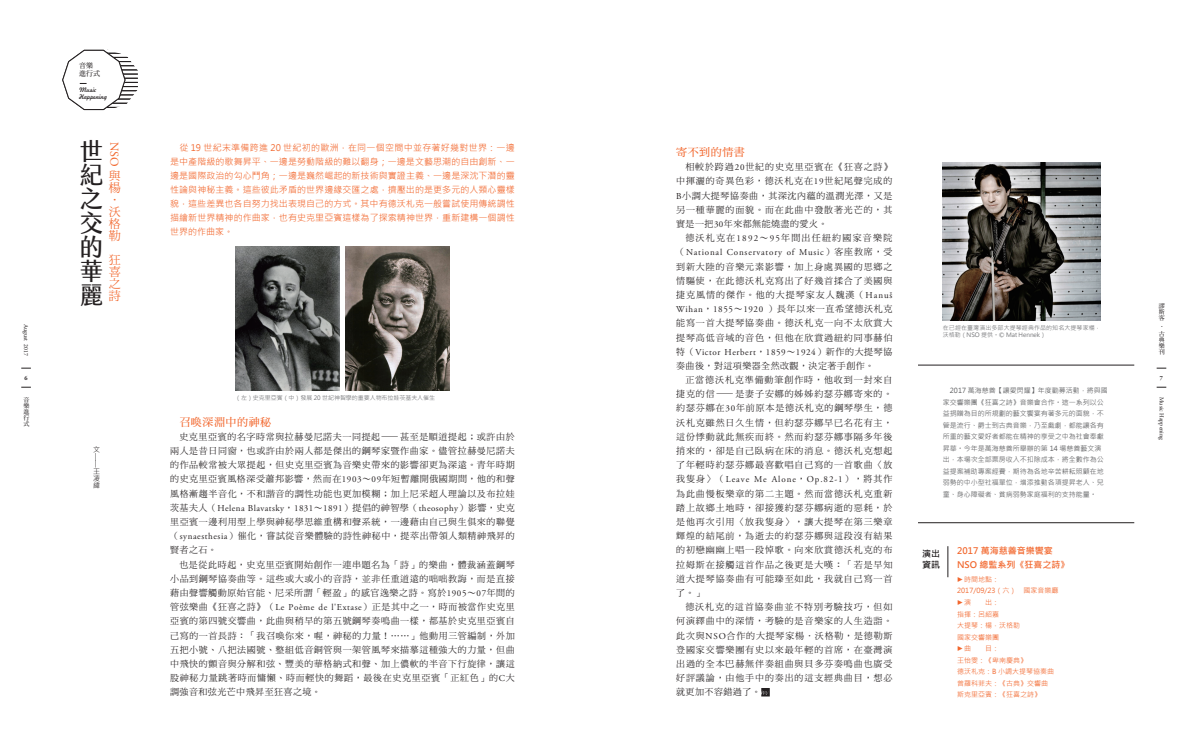
<style>
.page{position:relative;width:1191px;height:752px;background:#fff}
.page>*{position:absolute;margin:0;border:0;box-sizing:border-box;transform-origin:0 0}
.t1{font:24px/24px "jf jinxuan fresh Medium";color:#231f20;text-align:justify}
.t2{font:12px/12px "DF Ming Std W5";color:#f2662c}
.t3{font:12px "Adobe Garamond Pro";color:#f2662c}
.t4{font:11px "DF Ming Std W7";letter-spacing:.05em;color:#f2662c}
.t5{font:9px/14.2px "DF Ming Std W5";letter-spacing:.095em;color:#231f20;text-align:justify}
.t6{font:9px/14px "Microsoft Jheng Hei";letter-spacing:.01em;color:#f2662c;text-align:justify}
.t7{font:9px "Adobe Garamond Pro";letter-spacing:.065em;color:#231f20}
.t8{font:9px "Adobe Garamond Pro";letter-spacing:.09em;color:#231f20}
.t9{font:9px "Adobe Garamond Pro";letter-spacing:.105em;color:#231f20}
.t10{font:700 9px/13.8px "Microsoft Jheng Hei";color:#f2662c}
.t11{font:9px "DF Ming Std W5";letter-spacing:.135em;color:#231f20}
.t12{font:9px "DF Ming Std W5";letter-spacing:.05em;color:#231f20}
.t13{font:700 9px/11.2px "Microsoft Jheng Hei";color:#231f20}
.t14{font:7px/11.5px "Microsoft Jheng Hei";color:#57585a}
.t15{font:7px/11.5px "Microsoft Jheng Hei";color:#f2662c}
.t16{font:7px/7px "Microsoft Jheng Hei";color:#231f20;text-align:justify}
.t17{font:7px/8px "DF Ming Std W7";color:#231f20}
.t18{font:6px/7.2px "Microsoft Jheng Hei";letter-spacing:.015em;color:#6c6d70}
.t19{font:6px "Microsoft Jheng Hei";letter-spacing:-.01em;color:#6c6d70}
.t20{font:6px "Minion Pro";color:#231f20}
.t21{font:6px/7.2px "Freehand 521 BT Regular C";color:#231f20}
.t22{font:6px/6px "DF Ming Std W7";color:#231f20;text-align:justify}
.t23{font:700 6px "Adobe Garamond Pro";color:#231f20}
.s1{font-family:"Adobe Garamond Pro"}
.s2{font-family:"DF Ming Std W5"}
</style>
<div class="page">
<svg style="left:62px;top:49px;width:76px;height:62px"></svg>
<svg style="left:761px;top:688px;width:9px;height:8px"></svg>
<img style="left:235px;top:246px;width:104px;height:144px">
<img style="left:345px;top:246px;width:105px;height:144px">
<hr style="left:947px;top:546px;width:1px;height:31px;background:#231f20">
<hr style="left:918px;top:522px;width:216px;height:1px;background:#231f20">
<hr style="left:918px;top:365px;width:216px;height:1px;background:#231f20">
<img style="left:943px;top:162px;width:157px;height:158px">
<p class="t17" style="left:79px;top:61px;width:22px">音樂進行式</p>
<p class="t21" style="left:79px;top:86px;width:29px">Music<br>Happening</p>
<p class="t20" style="left:30px;top:324px;width:33px;rotate:90deg">August 2017</p>
<p class="t23" style="left:25px;top:374px;width:5px">6</p>
<p class="t22" style="left:23px;top:397px;width:7px">音樂進行式</p>
<h1 class="t1" style="left:79px;top:140px;width:25px">世紀之交的華麗</h1>
<p class="t6" style="left:170px;top:140px;width:346px;text-indent:9px">從 19 世紀末準備跨進 20 世紀初的歐洲，在同一個空間中並存著好幾對世界：一邊是中產階級的歌舞昇平、一邊是勞動階級的難以翻身；一邊是文藝思潮的自由創新、一邊是國際政治的勾心鬥角；一邊是巍然崛起的新技術與實證主義、一邊是深沈下潛的靈性論與神秘主義。這些彼此矛盾的世界邊緣交匯之處，擠壓出的是更多元的人類心靈樣貌，這些差異也各自努力找出表現自己的方式。其中有德沃札克一般嘗試使用傳統調性描繪新世界精神的作曲家，也有史克里亞賓這樣為了探索精神世界，重新建構一個調性世界的作曲家。</p>
<h2 class="t3" style="left:122px;top:142px;width:26px;rotate:90deg">NSO</h2>
<h2 class="t2" style="left:109px;top:169px;width:13px">與楊．沃格勒</h2>
<h2 class="t2" style="left:109px;top:253px;width:13px;text-align:justify">狂喜之詩</h2>
<p class="t16" style="left:93px;top:445px;width:8px">文</p>
<p class="t16" style="left:100px;top:452px;width:17px;rotate:90deg">——</p>
<p class="t16" style="left:93px;top:467px;width:8px">王凌緯</p>
<p class="t19" style="left:235px;top:393px;width:201px">（左）史克里亞賓（中）發展 20 世紀神智學的重要人物布拉娃茨基夫人催生</p>
<p class="t4" style="left:179px;top:415px;width:93px">召喚深淵中的神秘</p>
<p class="t5" style="left:170px;top:429px;width:346px;text-indent:9px">史克里亞賓的名字時常與拉赫曼尼諾夫一同提起—甚至是順道提起；或許由於兩人是昔日同窗，也或許由於兩人都是傑出的鋼琴家暨作曲家。儘管拉赫曼尼諾夫的作品較常被大眾提起，但史克里亞賓為音樂史帶來的影響卻更為深遠。青年時期的史克里亞賓風格深受蕭邦影響，然而在<span class="s1">1903</span>∼<span class="s1">09</span>年短暫離開俄國期間，他的和聲風格漸趨半音化，不和諧音的調性功能也更加模糊；加上尼采超人理論以及布拉娃</p>
<p class="t7" style="left:170px;top:502px;width:346px"><span class="s2">茨基夫人（</span>Helena Blavatsky<span class="s2">，</span>1831<span class="s2">∼</span>1891<span class="s2">）提倡的神智學（</span>theosophy<span class="s2">）影響，史克</span></p>
<p class="t5" style="left:170px;top:514px;width:346px">里亞賓一邊利用型上學與神秘學思維重構和聲系統，一邊藉由自己與生俱來的聯覺（<span class="s1">synaesthesia</span>）催化，嘗試從音樂體驗的詩性神秘中，提萃出帶領人類精神飛昇的賢者之石。</p>
<p class="t5" style="left:170px;top:556px;width:346px;text-indent:9px">也是從此時起，史克里亞賓開始創作一連串題名為「詩」的樂曲，體裁涵蓋鋼琴小品到鋼琴協奏曲等。這些或大或小的音詩，並非任重道遠的咄咄教誨，而是直接藉由聲響觸動原始官能、尼采所謂「輕盈」的感官逸樂之詩。寫於<span class="s1">1905</span>∼<span class="s1">07</span>年間的管弦樂曲《狂喜之詩》（<span class="s1">Le Poème de l'Extase</span>）正是其中之一，時而被當作史克里亞賓的第四號交響曲，此曲與稍早的第五號鋼琴奏鳴曲一樣，都基於史克里亞賓自己寫的一首長詩：「我召喚你來，喔，神秘的力量！⋯⋯」他動用三管編制，外加五把小號、八把法國號、整組低音銅管與一架管風琴來描摹這種強大的力量，但曲中飛快的顫音與分解和弦、豐美的華格納式和聲、加上儂軟的半音下行旋律，讓這股神秘力量跳著時而慵懶、時而輕快的舞蹈，最後在史克里亞賓「正紅色」的<span class="s1">C</span>大調強音和弦光芒中飛昇至狂喜之境。</p>
<p class="t4" style="left:676px;top:146px;width:70px">寄不到的情書</p>
<p class="t5" style="left:676px;top:160px;width:218px;text-indent:9px">相較於跨過<span class="s1">20</span>世紀的史克里亞賓在《狂喜之詩》中揮灑的奇異色彩，德沃札克在<span class="s1">19</span>世紀尾聲完成的<span class="s1">B</span>小調大提琴協奏曲，其深沈內蘊的溫潤光澤，又是另一種華麗的面貌。而在此曲中發散著光芒的，其實是一把<span class="s1">30</span>年來都無能燒盡的愛火。</p>
<p class="t11" style="left:685px;top:233px;width:208px">德沃札克在<span class="s1">1892</span>∼<span class="s1">95</span>年間出任紐約國家音樂院</p>
<p class="t8" style="left:676px;top:247px;width:218px"><span class="s2">（</span>National Conservatory of Music<span class="s2">）客座教席，受</span></p>
<p class="t5" style="left:676px;top:259px;width:218px">到新大陸的音樂元素影響，加上身處異國的思鄉之情驅使，在此德沃札克寫出了好幾首揉合了美國與捷克風情的傑作。他的大提琴家友人魏漢（<span class="s1">Hanuš Wihan</span>，<span class="s1">1855</span>∼<span class="s1">1920</span> ）長年以來一直希望德沃札克能寫一首大提琴協奏曲。德沃札克一向不太欣賞大提琴高低音域的音色，但他在欣賞過紐約同事赫伯</p>
<p class="t7" style="left:676px;top:346px;width:218px"><span class="s2">特（</span>Victor Herbert<span class="s2">，</span>1859<span class="s2">∼</span>1924<span class="s2">）新作的大提琴協</span></p>
<p class="t12" style="left:676px;top:360px;width:199px">奏曲後，對這項樂器全然改觀，決定著手創作。</p>
<p class="t5" style="left:685px;top:372px;width:209px">正當德沃札克準備動筆創作時，他收到一封來自</p>
<p class="t5" style="left:676px;top:386px;width:218px">捷克的信—是妻子安娜的姊姊約瑟芬娜寄來的。</p>
<p class="t5" style="left:676px;top:401px;width:218px">約瑟芬娜在<span class="s1">30</span>年前原本是德沃札克的鋼琴學生，德</p>
<p class="t5" style="left:676px;top:415px;width:218px">沃札克雖然日久生情，但約瑟芬娜早已名花有主，</p>
<p class="t5" style="left:676px;top:429px;width:218px">這份悸動就此無疾而終。然而約瑟芬娜事隔多年後</p>
<p class="t5" style="left:676px;top:443px;width:218px">捎來的，卻是自己臥病在床的消息。德沃札克想起</p>
<p class="t5" style="left:676px;top:457px;width:218px">了年輕時約瑟芬娜最喜歡唱自己寫的一首歌曲〈放</p>
<p class="t9" style="left:676px;top:474px;width:218px"><span class="s2">我隻身〉（</span>Leave Me Alone<span class="s2">，</span>Op.82-1<span class="s2">），將其作</span></p>
<p class="t5" style="left:676px;top:486px;width:218px">為此曲慢板樂章的第二主題。然而當德沃札克重新踏上故鄉土地時，卻接獲約瑟芬娜病逝的惡耗，於是他再次引用〈放我隻身〉，讓大提琴在第三樂章輝煌的結尾前，為逝去的約瑟芬娜與這段沒有結果的初戀幽幽上唱一段悼歌。向來欣賞德沃札克的布拉姆斯在接觸這首作品之後更是大嘆：「若是早知道大提琴協奏曲有可能臻至如此，我就自己寫一首了。」</p>
<p class="t5" style="left:676px;top:599px;width:218px;text-indent:9px">德沃札克的這首協奏曲並不特別考驗技巧，但如何演繹曲中的深情，考驗的是音樂家的人生造詣。此次與<span class="s1">NSO</span>合作的大提琴家楊．沃格勒，是德勒斯登國家交響樂團有史以來最年輕的首席，在臺灣演出過的全本巴赫無伴奏組曲與貝多芬奏鳴曲也廣受好評議論，由他手中的奏出的這支經典曲目，想必就更加不容錯過了。</p>
<p class="t18" style="left:943px;top:324px;width:159px">在已經在臺灣演出多部大提琴經典作品的知名大提琴家楊．沃格勒（NSO 提供。© Mat Hennek）</p>
<p class="t14" style="left:943px;top:385px;width:166px;text-indent:7px">2017 萬海慈善【讓愛閃耀】年度勸募活動，將與國家交響樂團《狂喜之詩》音樂會合作。這一系列以公益捐贈為目的所規劃的藝文饗宴有著多元的面貌，不管是流行、爵士到古典音樂，乃至戲劇，都能讓各有所重的藝文愛好者都能在精神的享受之中為社會奉獻昇華。今年是萬海慈善所舉辦的第 14 場慈善藝文演出，本場次全部票房收入不扣除成本，將全數作為公益提案補助專案經費，期待為各地辛苦耕耘照顧在地弱勢的中小型社福單位，增添推動各項提昇老人、兒童、身心障礙者、貧病弱勢家庭福利的支持能量。</p>
<p class="t13" style="left:922px;top:548px;width:19px">演出資訊</p>
<p class="t10" style="left:957px;top:543px;width:114px">2017 萬海慈善音樂饗宴<br>NSO 總監系列《狂喜之詩》</p>
<p class="t15" style="left:966px;top:575px;width:8px;rotate:90deg">▲</p>
<p class="t15" style="left:957px;top:573px;width:103px;text-indent:7px">時間地點：<br>2017/09/23（六）　國家音樂廳</p>
<p class="t15" style="left:966px;top:598px;width:8px;rotate:90deg">▲</p>
<p class="t15" style="left:964px;top:596px;width:8px">演</p>
<p class="t15" style="left:957px;top:596px;width:64px;text-indent:28px">出：<br>指揮：呂紹嘉<br>大提琴：楊．沃格勒國家交響樂團</p>
<p class="t15" style="left:966px;top:644px;width:8px;rotate:90deg">▲</p>
<p class="t15" style="left:964px;top:642px;width:8px">曲</p>
<p class="t15" style="left:957px;top:642px;width:99px;text-indent:28px">目：<br>王怡雯：《卑南慶典》<br>德沃札克：B 小調大提琴協奏曲普羅科菲夫：《古典》交響曲斯克里亞賓：《狂喜之詩》</p>
<p class="t22" style="left:1158px;top:303px;width:7px">謬斯客</p>
<p class="t22" style="left:1165px;top:325px;width:7px;rotate:90deg">·</p>
<p class="t22" style="left:1158px;top:331px;width:7px">古典樂刊</p>
<p class="t23" style="left:1159px;top:374px;width:5px">7</p>
<p class="t20" style="left:1165px;top:397px;width:44px;rotate:90deg">Music Happening</p>
</div>
